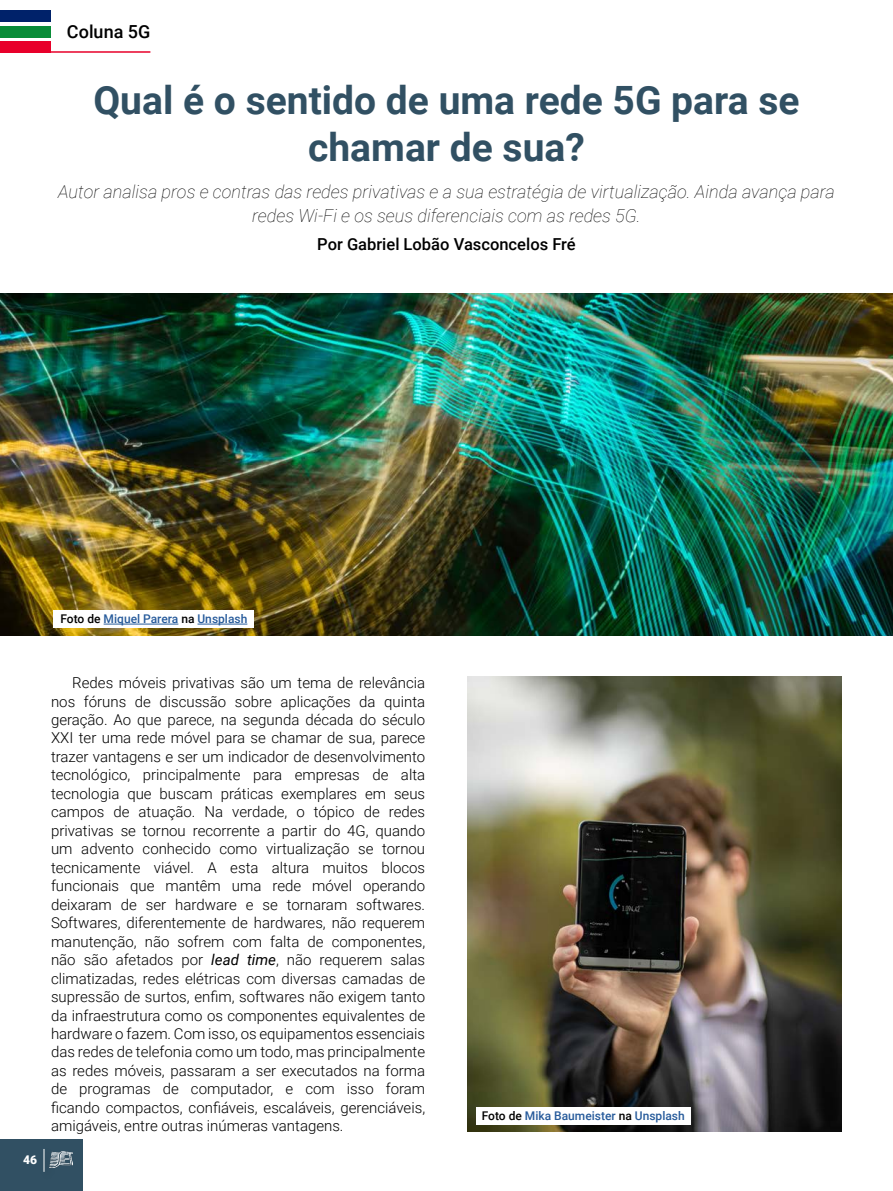
<style>
.page{position:relative;width:893px;height:1191px;background:#fff}
.page>*{position:absolute;margin:0;border:0;box-sizing:border-box;transform-origin:0 0}
.t1{font:700 39px/46.8px "Roboto";color:#315063;text-align:center}
.t2{font:italic 100 18px/24px "Roboto";color:#000;text-align:center}
.t3{font:500 18px "Roboto";color:#000}
.t4{font:500 16.5px "Roboto";color:#000}
.t5{font:300 15px/18.5px "Roboto";color:#000;text-align:justify}
.t6{font:500 12px "Roboto";color:#275b9b}
.t7{font:900 12px "Roboto";color:#fff}
.s1{color:#000}
.s2{font-weight:400;font-style:italic}
</style>
<div class="page">
<div style="left:0;top:11px;width:50px;height:11px;background:#00226a"></div>
<div style="left:0;top:26px;width:50px;height:11px;background:#098c38"></div>
<div style="left:0;top:41px;width:50px;height:12px;background:#e8002a"></div>
<hr style="left:0;top:51px;width:150px;height:2px;background:#e8002a">
<div style="left:0;top:1140px;width:82px;height:51px;background:#315063"></div>
<img style="left:56px;top:1151px;width:16px;height:16px">
<div style="left:38px;top:1145px;width:18px;height:36px;background:#000;opacity:.75"></div>
<svg style="left:44px;top:1149px;width:1px;height:22px"></svg>
<img style="left:0;top:294px;width:893px;height:341px">
<div style="left:53px;top:610px;width:201px;height:17px;background:#fff"></div>
<hr style="left:104px;top:624px;width:74px;height:1px;background:#275b9b">
<hr style="left:197px;top:624px;width:50px;height:1px;background:#275b9b">
<img style="left:468px;top:677px;width:374px;height:454px">
<div style="left:476px;top:1107px;width:214px;height:17px;background:#fff"></div>
<p class="t3" style="left:67px;top:19px;width:85px">Coluna 5G</p>
<h1 class="t1" style="left:93px;top:76px;width:708px">Qual é o sentido de uma rede 5G para se chamar de sua?</h1>
<p class="t2" style="left:58px;top:179px;width:778px">Autor analisa pros e contras das redes privativas e a sua estratégia de virtualização. Ainda avança para redes Wi-Fi e os seus diferenciais com as redes 5G.</p>
<p class="t4" style="left:317px;top:233px;width:260px">Por Gabriel Lobão Vasconcelos Fré</p>
<p class="t6" style="left:60px;top:610px;width:188px"><span class="s1">Foto de</span> Miquel Parera <span class="s1">na</span> Unsplash</p>
<p class="t7" style="left:23px;top:1151px;width:15px">46</p>
<p class="t5" style="left:51px;top:673px;width:376px;text-indent:21px">Redes móveis privativas são um tema de relevância nos fóruns de discussão sobre aplicações da quinta geração. Ao que parece, na segunda década do século XXI ter uma rede móvel para se chamar de sua, parece trazer vantagens e ser um indicador de desenvolvimento tecnológico, principalmente para empresas de alta tecnologia que buscam práticas exemplares em seus campos de atuação. Na verdade, o tópico de redes privativas se tornou recorrente a partir do 4G, quando um advento conhecido como virtualização se tornou tecnicamente viável. A esta altura muitos blocos funcionais que mantêm uma rede móvel operando deixaram de ser hardware e se tornaram softwares.<br>Softwares, diferentemente de hardwares, não requerem manutenção, não sofrem com falta de componentes, não são afetados por <span class="s2">lead time</span>, não requerem salas climatizadas, redes elétricas com diversas camadas de supressão de surtos, enfim, softwares não exigem tanto da infraestrutura como os componentes equivalentes de hardware o fazem. Com isso, os equipamentos essenciais das redes de telefonia como um todo, mas principalmente as redes móveis, passaram a ser executados na forma de programas de computador, e com isso foram ficando compactos, confiáveis, escaláveis, gerenciáveis, amigáveis, entre outras inúmeras vantagens.</p>
<p class="t6" style="left:482px;top:1107px;width:204px"><span class="s1">Foto de</span> Mika Baumeister <span class="s1">na</span> Unsplash</p>
</div>
